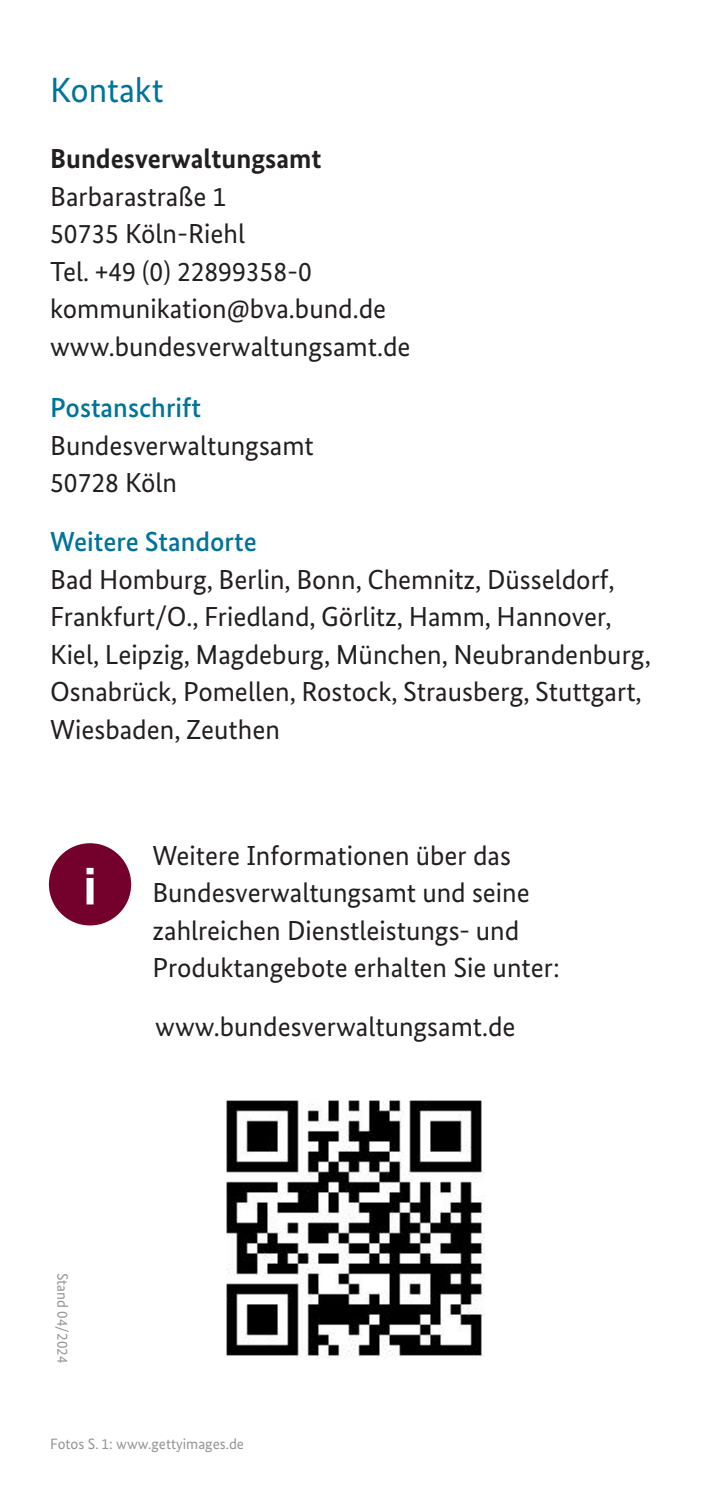
<style>
.page{position:relative;width:702px;height:1489px;background:#fff}
.page>*{position:absolute;margin:0;border:0;box-sizing:border-box;transform-origin:0 0}
.t1{font:35px "Bundes Sans";color:#00739a}
.t2{font:27.5px/37.5px "Bundes Sans";color:#231f20}
.t3{font:500 27.5px "Bundes Sans";color:#00739a}
.t4{font:700 27.5px "Bundes Sans";color:#231f20}
.t5{font:15px "Bundes Sans";color:#939598}
</style>
<div class="page">
<div style="left:49px;top:843px;width:82px;height:82px;background:#73012b;border-radius:50%"></div>
<div style="left:86px;top:867px;width:7px;height:7px;background:#fff"></div>
<div style="left:86px;top:877px;width:7px;height:27px;background:#fff"></div>
<img style="left:226px;top:1100px;width:258px;height:258px">
<p class="t1" style="left:50px;top:70px;width:115px">Kontakt</p>
<p class="t4" style="left:50px;top:143px;width:273px">Bundesverwaltungsamt</p>
<p class="t2" style="left:50px;top:177px;width:362px">Barbarastraße 1<br>50735 Köln-Riehl<br>Tel. +49 (0) 22899358-0 kommunikation@bva.bund.de www.bundesverwaltungsamt.de</p>
<p class="t3" style="left:50px;top:391px;width:152px">Postanschrift</p>
<p class="t2" style="left:50px;top:427px;width:265px">Bundesverwaltungsamt<br>50728 Köln</p>
<p class="t3" style="left:50px;top:525px;width:208px">Weitere Standorte</p>
<p class="t2" style="left:50px;top:560px;width:602px">Bad Homburg, Berlin, Bonn, Chemnitz, Düsseldorf, Frankfurt/O., Friedland, Görlitz, Hamm, Hannover, Kiel, Leipzig, Magdeburg, München, Neubrandenburg, Osnabrück, Pomellen, Rostock, Strausberg, Stuttgart, Wiesbaden, Zeuthen</p>
<p class="t2" style="left:152px;top:836px;width:409px">Weitere Informationen über das Bundesverwaltungsamt und seine zahlreichen Dienstleistungs- und Produktangebote erhalten Sie unter:</p>
<p class="t2" style="left:155px;top:1007px;width:362px">www.bundesverwaltungsamt.de</p>
<p class="t5" style="left:71px;top:1272px;width:92px;rotate:90deg">Stand 04/2024</p>
<p class="t5" style="left:50px;top:1435px;width:195px">Fotos S. 1: www.gettyimages.de</p>
</div>
